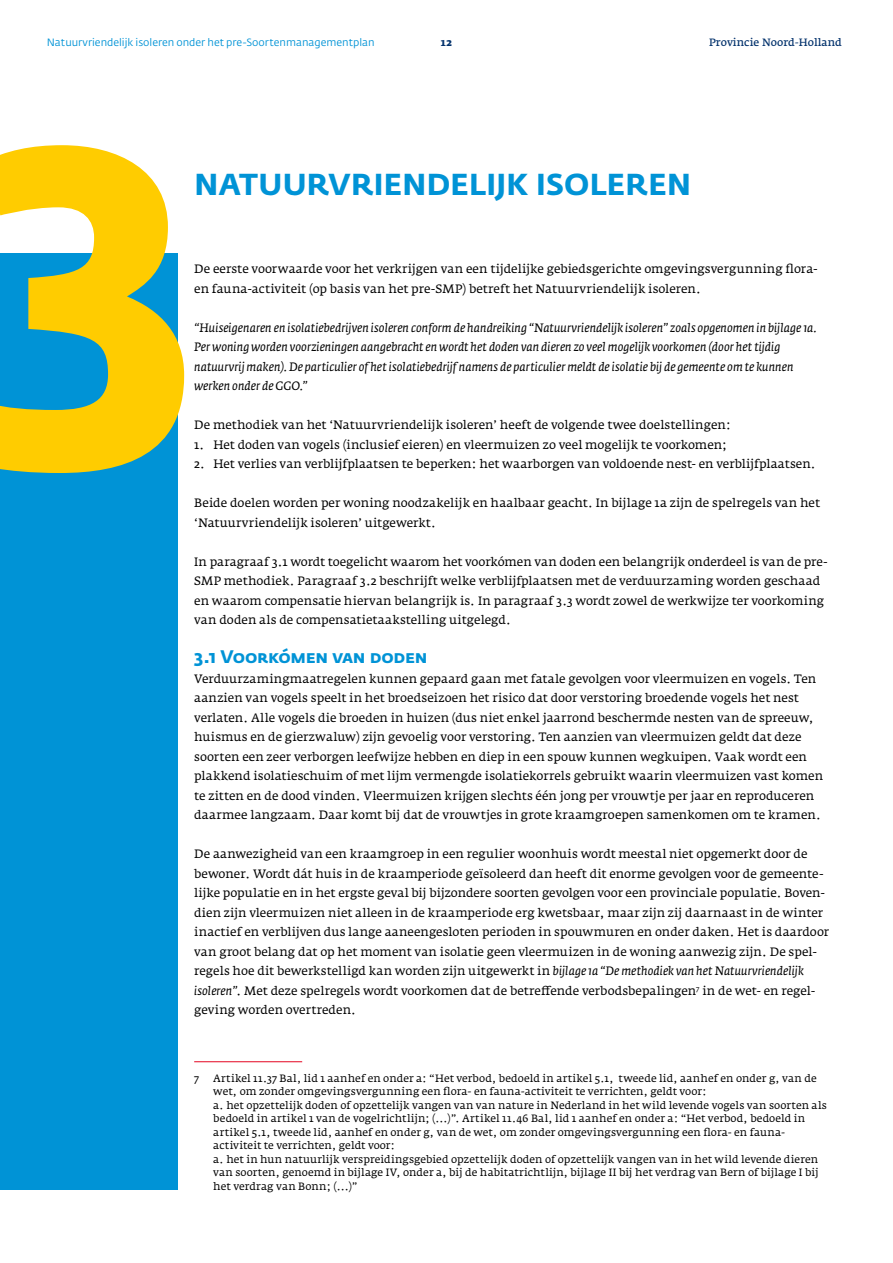
<style>
.page{position:relative;width:893px;height:1263px;background:#fff}
.page>*{position:absolute;margin:0;border:0;box-sizing:border-box;transform-origin:0 0}
.t1{font:700 30px "Fedra Sans Std";letter-spacing:.005em;color:#0093d6}
.t2{font:700 18px "Fedra Sans Std";letter-spacing:-.015em;color:#0093d6}
.t3{font:12px/19.5px "Fedra Serif A Std";color:#000}
.t4{font:italic 12px/19.5px "Fedra Serif A Std";letter-spacing:.005em;color:#000}
.t5{font:10.5px/13.5px "Fedra Serif A Std";letter-spacing:.005em;color:#000}
.t6{font:10.5px "Fedra Sans Std";color:#0093d6}
.t7{font:600 10.5px "Fedra Serif A Std";color:#03326c}
.t8{font:700 10.5px "Fedra Serif A Std";color:#03326c}
.s1{font-style:italic}
</style>
<div class="page">
<div style="left:0;top:254px;width:177px;height:936px;background:#0093d6"></div>
<hr style="left:194px;top:1061px;width:108px;height:1px;background:#e40521">
<svg style="left:0;top:145px;width:184px;height:328px;fill:#fc0"></svg>
<p class="t6" style="left:47px;top:36px;width:329px">Natuurvriendelijk isoleren onder het pre-Soortenmanagementplan</p>
<p class="t8" style="left:441px;top:36px;width:13px">12</p>
<p class="t7" style="left:709px;top:36px;width:134px">Provincie Noord-Holland</p>
<h1 class="t1" style="left:194px;top:165px;width:498px">NATUURVRIENDELIJK ISOLEREN</h1>
<p class="t3" style="left:194px;top:259px;width:625px">De eerste voorwaarde voor het verkrijgen van een tijdelijke gebiedsgerichte omgevingsvergunning flora&shy;en fauna-activiteit (op basis van het pre-SMP) betreft het Natuurvriendelijk isoleren.</p>
<p class="t4" style="left:194px;top:318px;width:624px">“Huiseigenaren en isolatiebedrijven isoleren conform de handreiking “Natuurvriendelijk isoleren” zoals opgenomen in bijlage 1a.<br>Per woning worden voorzieningen aangebracht en wordt het doden van dieren zo veel mogelijk voorkomen (door het tijdig natuurvrij maken). De particulier of het isolatiebedrijf namens de particulier meldt de isolatie bij de gemeente om te kunnen werken onder de GGO.”</p>
<p class="t3" style="left:194px;top:415px;width:538px">De methodiek van het ‘Natuurvriendelijk isoleren’ heeft de volgende twee doelstellingen:</p>
<p class="t3" style="left:194px;top:435px;width:535px">1. Het doden van vogels (inclusief eieren) en vleermuizen zo veel mogelijk te voorkomen;</p>
<p class="t3" style="left:194px;top:454px;width:623px">2. Het verlies van verblijfplaatsen te beperken: het waarborgen van voldoende nest- en verblijfplaatsen.</p>
<p class="t3" style="left:194px;top:493px;width:627px">Beide doelen worden per woning noodzakelijk en haalbaar geacht. In bijlage 1a zijn de spelregels van het ‘Natuurvriendelijk isoleren’ uitgewerkt.</p>
<p class="t3" style="left:194px;top:552px;width:635px">In paragraaf 3.1 wordt toegelicht waarom het voorkómen van doden een belangrijk onderdeel is van de pre-SMP methodiek. Paragraaf 3.2 beschrijft welke verblijfplaatsen met de verduurzaming worden geschaad en waarom compensatie hiervan belangrijk is. In paragraaf 3.3 wordt zowel de werkwijze ter voorkoming van doden als de compensatietaakstelling uitgelegd.</p>
<h2 class="t2" style="left:194px;top:645px;width:235px">3.1 Voorkómen van doden</h2>
<p class="t3" style="left:194px;top:669px;width:630px">Verduurzamingmaatregelen kunnen gepaard gaan met fatale gevolgen voor vleermuizen en vogels. Ten aanzien van vogels speelt in het broedseizoen het risico dat door verstoring broedende vogels het nest verlaten. Alle vogels die broeden in huizen (dus niet enkel jaarrond beschermde nesten van de spreeuw, huismus en de gierzwaluw) zijn gevoelig voor verstoring. Ten aanzien van vleermuizen geldt dat deze soorten een zeer verborgen leefwijze hebben en diep in een spouw kunnen wegkuipen. Vaak wordt een plakkend isolatieschuim of met lijm vermengde isolatiekorrels gebruikt waarin vleermuizen vast komen te zitten en de dood vinden. Vleermuizen krijgen slechts één jong per vrouwtje per jaar en reproduceren daarmee langzaam. Daar komt bij dat de vrouwtjes in grote kraamgroepen samenkomen om te kramen.</p>
<p class="t3" style="left:194px;top:844px;width:636px">De aanwezigheid van een kraamgroep in een regulier woonhuis wordt meestal niet opgemerkt door de bewoner. Wordt dát huis in de kraamperiode geïsoleerd dan heeft dit enorme gevolgen voor de gemeente&shy;lijke populatie en in het ergste geval bij bijzondere soorten gevolgen voor een provinciale populatie. Boven&shy;dien zijn vleermuizen niet alleen in de kraamperiode erg kwetsbaar, maar zijn zij daarnaast in de winter inactief en verblijven dus lange aaneengesloten perioden in spouwmuren en onder daken. Het is daardoor van groot belang dat op het moment van isolatie geen vleermuizen in de woning aanwezig zijn. De spel&shy;regels hoe dit bewerkstelligd kan worden zijn uitgewerkt in <span class="s1">bijlage 1a “De methodiek van het Natuurvriendelijk isoleren”</span>. Met deze spelregels wordt voorkomen dat de betreffende verbodsbepalingen<sup>7</sup> in de wet- en regel&shy;geving worden overtreden.</p>
<p class="t5" style="left:194px;top:1071px;width:7px">7</p>
<p class="t5" style="left:213px;top:1071px;width:615px">Artikel 11.37 Bal, lid 1 aanhef en onder a: “Het verbod, bedoeld in artikel 5.1, tweede lid, aanhef en onder g, van de wet, om zonder omgevingsvergunning een flora- en fauna-activiteit te verrichten, geldt voor:<br>a. het opzettelijk doden of opzettelijk vangen van van nature in Nederland in het wild levende vogels van soorten als bedoeld in artikel 1 van de vogelrichtlijn; (...)”. Artikel 11.46 Bal, lid 1 aanhef en onder a: “Het verbod, bedoeld in artikel 5.1, tweede lid, aanhef en onder g, van de wet, om zonder omgevingsvergunning een flora- en fauna&shy;activiteit te verrichten, geldt voor:<br>a. het in hun natuurlijk verspreidingsgebied opzettelijk doden of opzettelijk vangen van in het wild levende dieren van soorten, genoemd in bijlage IV, onder a, bij de habitatrichtlijn, bijlage II bij het verdrag van Bern of bijlage I bij het verdrag van Bonn; (...)”</p>
</div>
